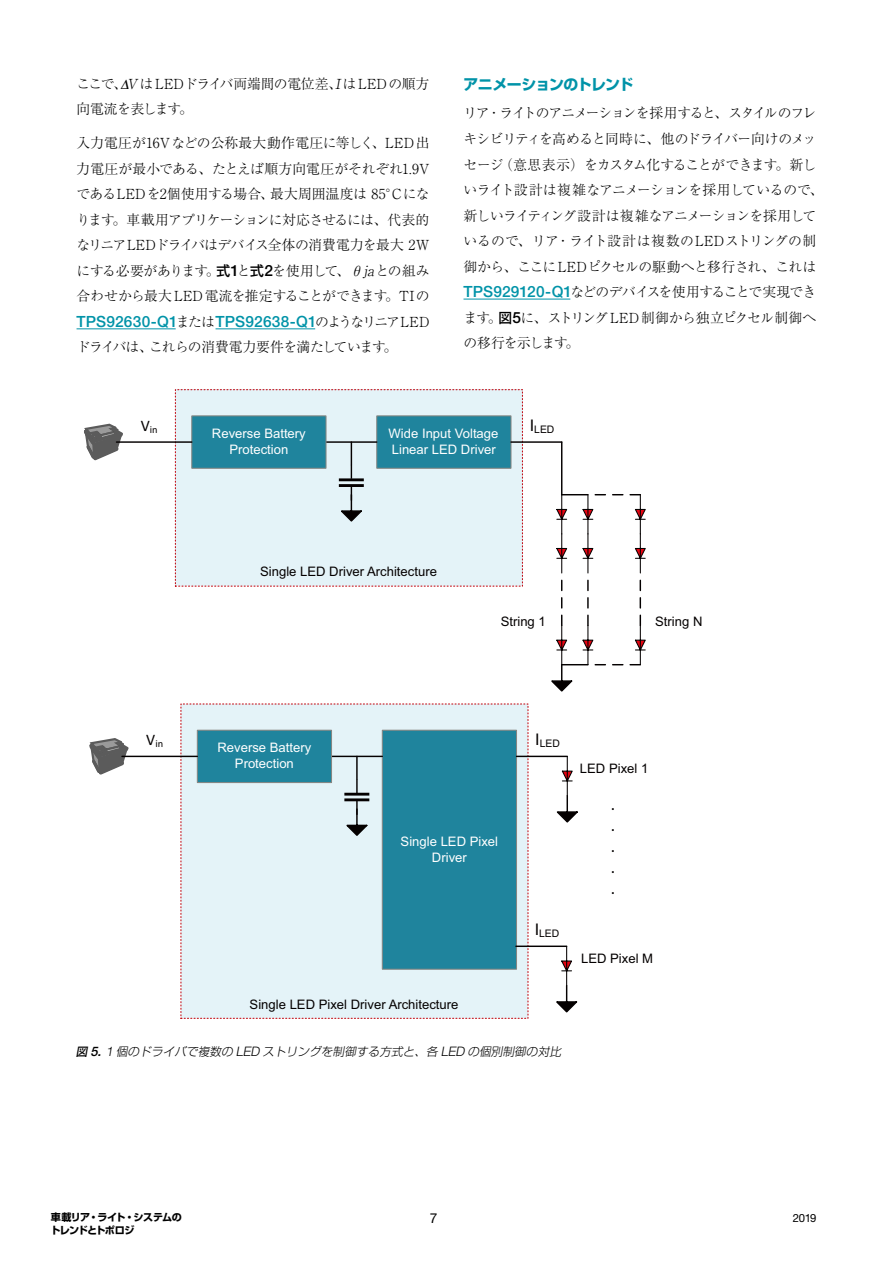
<style>
.page{position:relative;width:893px;height:1263px;background:#fff}
.page>*{position:absolute;margin:0;border:0;box-sizing:border-box;transform-origin:0 0}
.t1{font:17.4px/21px "Calibri";color:#040000;text-align:justify}
.t2{font:500 15.45px "Helvetica Neue LT Std";letter-spacing:.01em;color:#0093a8}
.t3{font:700 14.85px "Shin Go Pro";letter-spacing:-.045em;color:#0093a8}
.t4{font:300 13.8px/25.5px "Ryumin Pro";letter-spacing:-.05em;color:#000;text-align:justify}
.t5{font:300 13.8px/25.5px "Ryumin Pro";letter-spacing:-.025em;color:#000}
.t6{font:13.65px "Helvetica Neue LT Std";color:#000}
.t7{font:13.05px/15.8px "Arial";color:#fff;text-align:center}
.t8{font:13.05px "Arial";color:#040000}
.t9{font:italic 300 11.7px "Shin Go Pro";color:#000}
.t10{font:11.25px "Helvetica Neue LT Std";color:#000}
.t11{font:10.35px "Arial";color:#040000}
.t12{font:10.35px "Calibri";color:#040000}
.t13{font:700 10.05px "Shin Go Pro";letter-spacing:-.035em;color:#000}
.t14{font:700 10.05px "Shin Go Pro";letter-spacing:-.055em;color:#000}
.s1{font-style:italic}
.s2{font-family:"Shin Go Pro";font-weight:500}
.s3{font-family:"Helvetica Neue LT Std";font-weight:500;font-size:15.45px}
.s4{font-family:"Ryumin Pro";font-weight:300;font-size:13.8px;color:#000}
.s5{font-family:"Helvetica Neue LT Std";font-weight:500;font-size:15.45px;color:#0093a8}
.s6{font-weight:500}
.s7{font-family:"Helvetica Neue LT Std";font-weight:500;font-size:13.05px}
.s8{font-family:"Helvetica Neue LT Std";font-size:13.05px}
</style>
<div class="page">
<hr style="left:77px;top:328px;width:99px;height:1px;background:#0093a8">
<hr style="left:216px;top:328px;width:99px;height:1px;background:#0093a8">
<hr style="left:463px;top:299px;width:107px;height:1px;background:#0093a8">
<div style="left:175px;top:390px;width:347px;height:196px;background:#e4f3f8"></div>
<div style="left:377px;top:416px;width:134px;height:52px;background:#1f849d"></div>
<hr style="left:511px;top:441px;width:51px;height:2px;background:#040000">
<svg style="left:84px;top:423px;width:39px;height:38px"></svg>
<div style="left:192px;top:416px;width:134px;height:52px;background:#1f849d"></div>
<svg style="left:325px;top:441px;width:53px;height:81px"></svg>
<hr style="left:116px;top:441px;width:76px;height:2px;background:#040000">
<hr style="left:561px;top:442px;width:1px;height:53px;background:#040000">
<svg style="left:551px;top:494px;width:95px;height:198px"></svg>
<div style="left:180px;top:703px;width:348px;height:316px;background:#e4f3f8"></div>
<div style="left:382px;top:730px;width:135px;height:239px;background:#1f849d;border:1px solid #858480"></div>
<svg style="left:330px;top:755px;width:54px;height:82px"></svg>
<hr style="left:516px;top:756px;width:51px;height:1px;background:#040000">
<svg style="left:89px;top:738px;width:41px;height:37px"></svg>
<div style="left:197px;top:730px;width:135px;height:53px;background:#1f849d;border:1px solid #858480"></div>
<hr style="left:356px;top:756px;width:2px;height:23px;background:#040000">
<hr style="left:122px;top:756px;width:75px;height:1px;background:#040000">
<svg style="left:554px;top:755px;width:24px;height:68px"></svg>
<hr style="left:516px;top:945px;width:51px;height:2px;background:#040000">
<svg style="left:553px;top:945px;width:25px;height:68px"></svg>
<p class="t5" style="left:77px;top:70px;width:354px">ここで、∆<span class="s1">V</span>は LEDドライバ両端間の電位差、<span class="s1">I</span>は LEDの順方向電流を表します。</p>
<p class="t4" style="left:77px;top:129px;width:354px">入力電圧が16Vなどの公称最大動作電圧に等しく、LED出力電圧が最小である、たとえば順方向電圧がそれぞれ1.9VであるLEDを2個使用する場合、最大周囲温度は 85°Cになります。車載用アプリケーションに対応させるには、代表的なリニアLEDドライバはデバイス全体の消費電力を最大 2Wにする必要があります。<span class="s2">式</span><span class="s3">1</span>と<span class="s2">式</span><span class="s3">2</span>を使用して、θ<span class="s1">ja</span>との組み合わせから最大 LED電流を推定することができます。TIの</p>
<p class="t2" style="left:77px;top:312px;width:354px">TPS92630-Q1<span class="s4">または</span>TPS92638-Q1<span class="s4">のようなリニアLED</span></p>
<p class="t4" style="left:77px;top:333px;width:322px">ドライバは、これらの消費電力要件を満たしています。</p>
<p class="t3" style="left:463px;top:72px;width:171px">アニメーションのトレンド</p>
<p class="t4" style="left:463px;top:99px;width:361px;text-align:left">リア・ライトのアニメーションを採用すると、スタイルのフレキシビリティを高めると同時に、他のドライバー向けのメッセージ（意思表示）をカスタム化することができます。新しいライト設計は複雑なアニメーションを採用しているので、新しいライティング設計は複雑なアニメーションを採用しているので、リア・ライト設計は複数のLEDストリングの制御から、ここにLEDピクセルの駆動へと移行され、これは<br><span class="s5">TPS929120-Q1</span>などのデバイスを使用することで実現できます。<span class="s2">図</span><span class="s3">5</span>に、ストリング LED 制御から独立ピクセル制御への移行を示します。</p>
<p class="t12" style="left:141px;top:423px;width:18px"><sup>V</sup>in</p>
<p class="t11" style="left:530px;top:422px;width:26px"><sup>I</sup>LED</p>
<p class="t7" style="left:212px;top:426px;width:95px">Reverse Battery<br>Protection</p>
<p class="t7" style="left:389px;top:426px;width:111px;text-align:left">Wide Input Voltage<br>Linear LED Driver</p>
<p class="t8" style="left:260px;top:563px;width:178px">Single LED Driver Architecture</p>
<p class="t8" style="left:501px;top:613px;width:47px">String 1</p>
<p class="t8" style="left:655px;top:613px;width:49px">String N</p>
<p class="t12" style="left:146px;top:737px;width:18px"><sup>V</sup>in</p>
<p class="t11" style="left:535px;top:737px;width:26px"><sup>I</sup>LED</p>
<p class="t7" style="left:217px;top:740px;width:95px">Reverse Battery<br>Protection</p>
<p class="t7" style="left:401px;top:833px;width:99px">Single LED Pixel<br>Driver</p>
<p class="t8" style="left:250px;top:995px;width:210px">Single LED Pixel Driver Architecture</p>
<p class="t11" style="left:535px;top:926px;width:26px"><sup>I</sup>LED</p>
<p class="t9" style="left:76px;top:1042px;width:490px"><span class="s6">図</span> <span class="s7">5.</span> <span class="s8">1</span> 個のドライバで複数の <span class="s8">LED</span> ストリングを制御する方式と、各 <span class="s8">LED</span> の個別制御の対比</p>
<p class="t8" style="left:580px;top:760px;width:70px">LED Pixel 1</p>
<p class="t1" style="left:611px;top:794px;width:6px">. . . . .</p>
<p class="t8" style="left:581px;top:950px;width:74px">LED Pixel M</p>
<p class="t13" style="left:51px;top:1209px;width:133px">車載リア・ライト・システムの</p>
<p class="t6" style="left:430px;top:1210px;width:9px">7</p>
<p class="t10" style="left:793px;top:1211px;width:25px">2019</p>
<p class="t14" style="left:50px;top:1222px;width:86px">トレンドとトポロジ</p>
</div>
